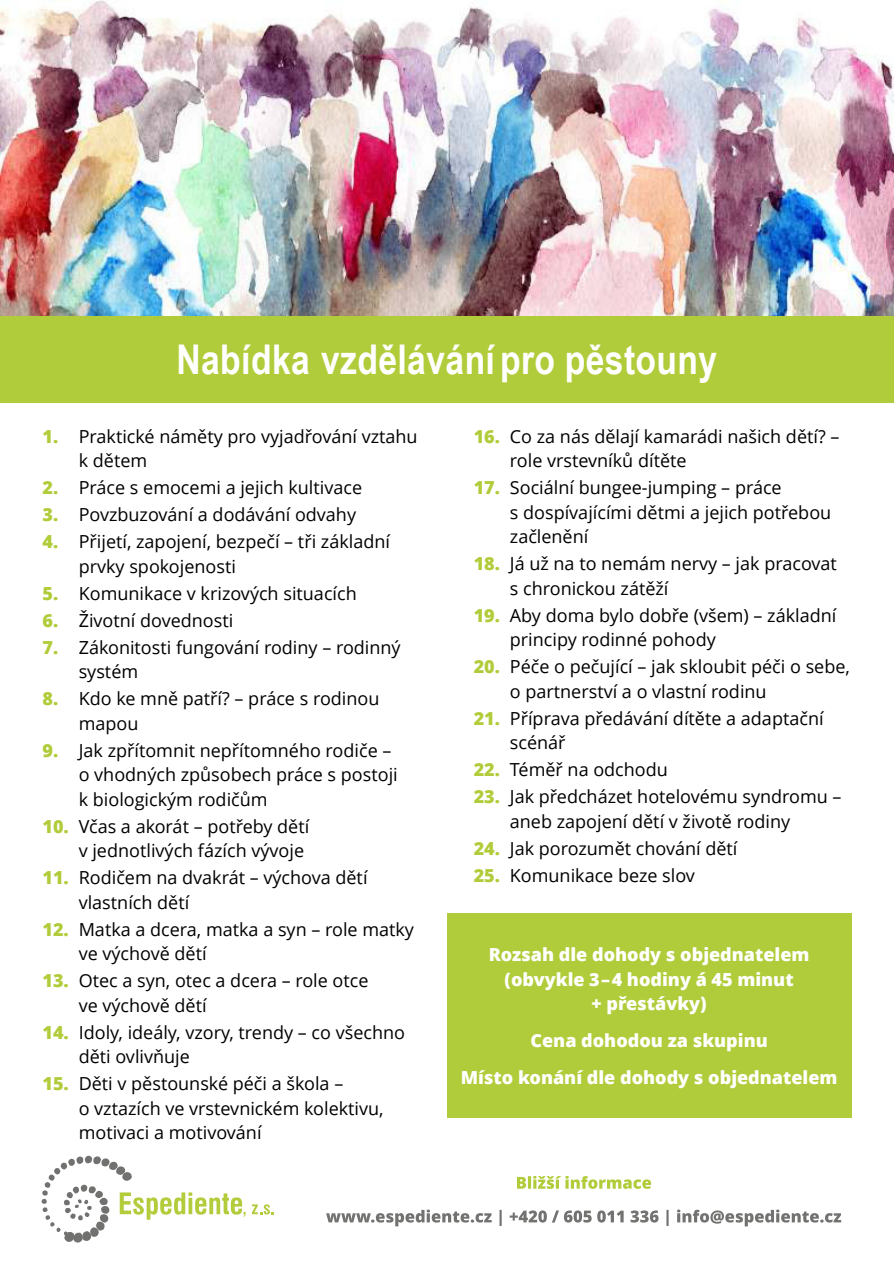
<style>
.page{position:relative;width:894px;height:1263px;background:#fff}
.page>*{position:absolute;margin:0;border:0;box-sizing:border-box;transform-origin:0 0}
.t1{font:700 40.95px "Arial Narrow";letter-spacing:.01em;color:#fff}
.t2{font:18px/24.5px "Open Sans";color:#000}
.t3{font:800 18px/24.5px "Open Sans";color:#fff;text-align:center}
.s1{font-weight:800;color:#b1cc3a}
</style>
<div class="page">
<img style="left:0;top:0;width:893px;height:316px">
<div style="left:0;top:316px;width:893px;height:86px;background:#b1cc3a"></div>
<div style="left:446px;top:913px;width:405px;height:205px;background:#b1cc3a"></div>
<svg style="left:41px;top:1156px;width:204px;height:87px"></svg>
<svg style="left:252px;top:1204px;width:22px;height:10px"></svg>
<svg style="left:517px;top:1176px;width:134px;height:13px"></svg>
<svg style="left:326px;top:1210px;width:514px;height:16px"></svg>
<h1 class="t1" style="left:176px;top:344px;width:542px">Nabídka vzdělávání pro pěstouny</h1>
<p class="t2" style="left:79px;top:426px;width:340px;text-indent:-36px"><span class="s1">1.</span> Praktické náměty pro vyjadřování vztahu k dětem</p>
<p class="t2" style="left:43px;top:477px;width:321px"><span class="s1">2.</span> Práce s emocemi a jejich kultivace</p>
<p class="t2" style="left:43px;top:504px;width:315px"><span class="s1">3.</span> Povzbuzování a dodávání odvahy</p>
<p class="t2" style="left:79px;top:531px;width:313px;text-indent:-36px"><span class="s1">4.</span> Přijetí, zapojení, bezpečí – tři základní prvky spokojenosti</p>
<p class="t2" style="left:43px;top:583px;width:315px"><span class="s1">5.</span> Komunikace v krizových situacích</p>
<p class="t2" style="left:43px;top:610px;width:192px"><span class="s1">6.</span> Životní dovednosti</p>
<p class="t2" style="left:79px;top:637px;width:323px;text-indent:-36px"><span class="s1">7.</span> Zákonitosti fungování rodiny – rodinný systém</p>
<p class="t2" style="left:79px;top:688px;width:302px;text-indent:-36px"><span class="s1">8.</span> Kdo ke mně patří? – práce s rodinou mapou</p>
<p class="t2" style="left:79px;top:740px;width:320px;text-indent:-36px"><span class="s1">9.</span> Jak zpřítomnit nepřítomného rodiče – o vhodných způsobech práce s postoji k biologickým rodičům</p>
<p class="t2" style="left:43px;top:816px;width:268px;text-align:right"><span class="s1">10.</span> Včas a akorát – potřeby dětí v jednotlivých fázích vývoje</p>
<p class="t2" style="left:79px;top:867px;width:290px;text-indent:-36px"><span class="s1">11.</span> Rodičem na dvakrát – výchova dětí vlastních dětí</p>
<p class="t2" style="left:79px;top:919px;width:337px;text-indent:-36px"><span class="s1">12.</span> Matka a dcera, matka a syn – role matky ve výchově dětí</p>
<p class="t2" style="left:79px;top:970px;width:291px;text-indent:-36px"><span class="s1">13.</span> Otec a syn, otec a dcera – role otce ve výchově dětí</p>
<p class="t2" style="left:79px;top:1021px;width:328px;text-indent:-36px"><span class="s1">14.</span> Idoly, ideály, vzory, trendy – co všechno děti ovlivňuje</p>
<p class="t2" style="left:79px;top:1073px;width:306px;text-indent:-36px"><span class="s1">15.</span> Děti v pěstounské péči a škola –<br>o vztazích ve vrstevnickém kolektivu, motivaci a motivování</p>
<p class="t2" style="left:509px;top:426px;width:331px;text-indent:-36px"><span class="s1">16.</span> Co za nás dělají kamarádi našich dětí? – role vrstevníků dítěte</p>
<p class="t2" style="left:509px;top:477px;width:323px;text-indent:-36px"><span class="s1">17.</span> Sociální bungee-jumping – práce<br>s dospívajícími dětmi a jejich potřebou začlenění</p>
<p class="t2" style="left:509px;top:553px;width:328px;text-indent:-36px"><span class="s1">18.</span> Já už na to nemám nervy – jak pracovat s chronickou zátěží</p>
<p class="t2" style="left:509px;top:605px;width:328px;text-indent:-36px"><span class="s1">19.</span> Aby doma bylo dobře (všem) – základní principy rodinné pohody</p>
<p class="t2" style="left:509px;top:656px;width:341px;text-indent:-36px"><span class="s1">20.</span> Péče o pečující – jak skloubit péči o sebe, o partnerství a o vlastní rodinu</p>
<p class="t2" style="left:509px;top:708px;width:315px;text-indent:-36px"><span class="s1">21.</span> Příprava předávání dítěte a adaptační scénář</p>
<p class="t2" style="left:473px;top:759px;width:196px"><span class="s1">22.</span> Téměř na odchodu</p>
<p class="t2" style="left:509px;top:786px;width:333px;text-indent:-36px"><span class="s1">23.</span> Jak předcházet hotelovému syndromu – aneb zapojení dětí v životě rodiny</p>
<p class="t2" style="left:473px;top:838px;width:265px"><span class="s1">24.</span> Jak porozumět chování dětí</p>
<p class="t2" style="left:473px;top:865px;width:223px"><span class="s1">25.</span> Komunikace beze slov</p>
<p class="t3" style="left:488px;top:944px;width:322px">Rozsah dle dohody s objednatelem (obvykle 3–4 hodiny á 45 minut<br>+ přestávky)</p>
<p class="t3" style="left:460px;top:1024px;width:378px;line-height:36.8px">Cena dohodou za skupinu<br>Místo konání dle dohody s objednatelem</p>
</div>
